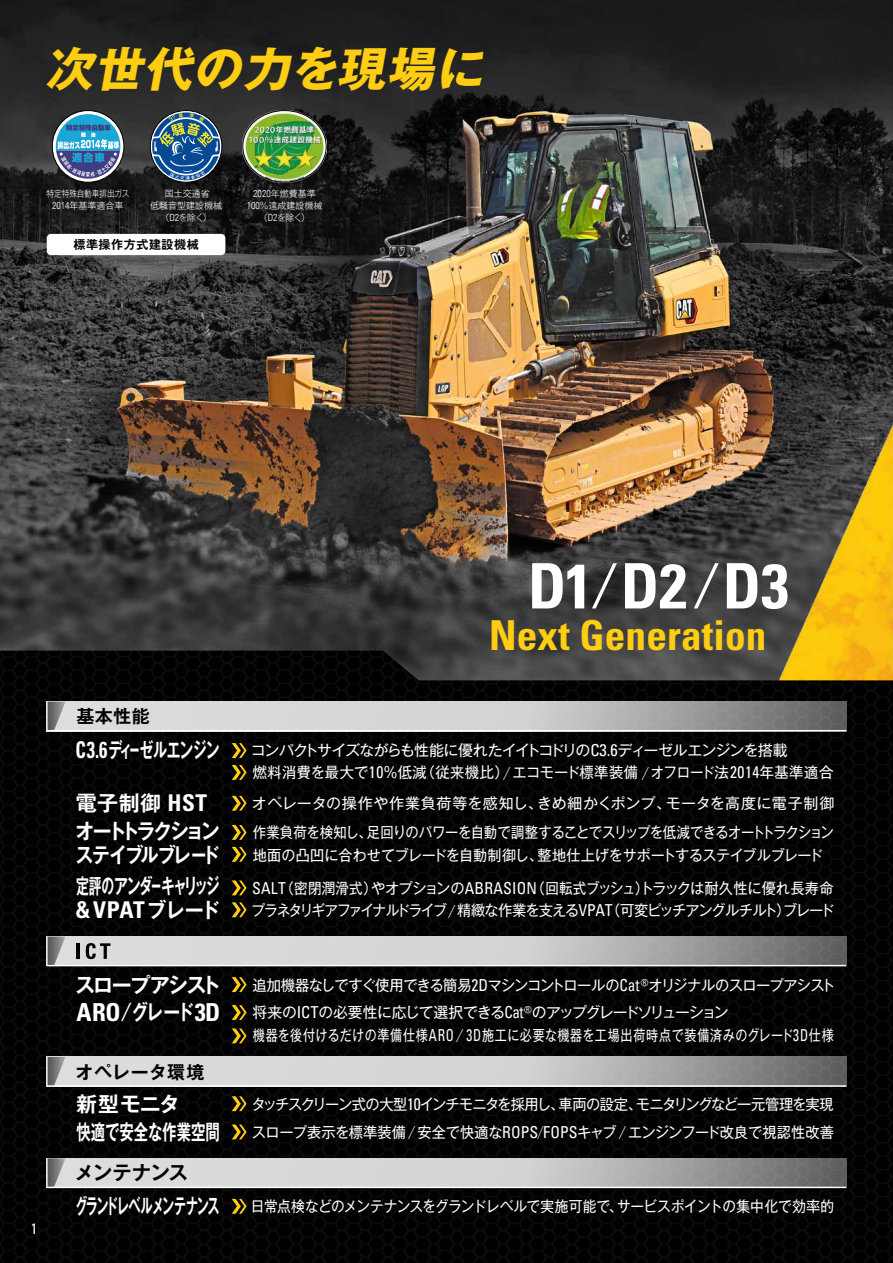
<style>
.page{position:relative;width:893px;height:1263px;background:#fff}
.page>*{position:absolute;margin:0;border:0;box-sizing:border-box;transform-origin:0 0}
.t1{font:700 condensed 62.7px "Univers LT Std";color:#fff}
.t2{font:italic 700 47.25px "Gothic MB101 Pr 5";color:#ffcd11}
.t3{font:700 condensed 41.25px "Univers LT Std";letter-spacing:.005em;color:#ffcd11}
.t4{font:700 condensed 24.75px "Univers LT Std";color:#fff}
.t5{font:700 condensed 23.1px "Univers LT Std";color:#fff;scale:.91 1}
.t6{font:700 21px/24px "Gothic MB101 Pr 5 De";letter-spacing:-.14em;color:#fff;scale:.9 1}
.t7{font:700 21px "Gothic MB101 Pr 5 De";letter-spacing:-.095em;color:#fff;scale:.57 1}
.t8{font:700 21px "Gothic MB101 Pr 5 De";letter-spacing:-.05em;color:#fff;scale:.66 1}
.t9{font:700 21px "Gothic MB101 Pr 5 De";letter-spacing:-.075em;color:#fff}
.t10{font:700 21px "Gothic MB101 Pr 5 De";letter-spacing:-.1em;color:#fff;scale:.61 1}
.t11{font:700 21px "Gothic MB101 Pr 5 De";color:#fff;scale:.69 1}
.t12{font:700 21px "Gothic MB101 Pr 5 De";letter-spacing:-.075em;color:#fff;scale:.95 1}
.t13{font:700 19.5px "Gothic MB101 Pr 5 De";letter-spacing:-.055em;color:#000}
.t14{font:700 18px "Gothic MB101 Pr 5 De";letter-spacing:.025em;color:#000}
.t15{font:15px/22.5px "Gothic MB101 Pr 5";letter-spacing:-.06em;color:#fff;scale:.95 1}
.t16{font:15px "Gothic MB101 Pr 5";letter-spacing:-.03em;color:#fff;scale:.95 1}
.t17{font:15px/22.5px "Gothic MB101 Pr 5";letter-spacing:-.03em;color:#fff;scale:.89 1}
.t18{font:15px/22.5px "Gothic MB101 Pr 5";letter-spacing:.015em;color:#fff}
.t19{font:15px/21.9px "Gothic MB101 Pr 5";letter-spacing:-.03em;color:#fff}
.t20{font:15px "Gothic MB101 Pr 5";letter-spacing:-.03em;color:#fff;scale:.91 1}
.t21{font:15px "Gothic MB101 Pr 5";letter-spacing:.03em;color:#fff}
.t22{font:condensed 14.85px "Univers";color:#fff}
.t23{font:700 12px "Gothic MB101 Pr 5 De";letter-spacing:.05em;color:#000}
.t24{font:300 9px/12px "Gothic MB101 Pr 5";color:#fff;text-align:center}
.t25{font:300 9px/12px "Gothic MB101 Pr 5";color:#fff;text-align:center;scale:.85 1}
.s1{font-family:"Univers";font-stretch:condensed;font-size:9.9px}
.s2{font-family:"Gothic MB101 Pr 5";font-weight:400;font-stretch:normal;font-size:57.45px}
.s3{font-family:"Univers LT Std";font-stretch:condensed;font-size:23.1px}
.s4{font-family:"Univers";font-stretch:condensed;font-size:16.5px}
.s5{font-weight:300;font-size:16.5px}
.s6{font-family:"Gothic MB101 Pr 5 De";font-stretch:normal;font-size:21px}
.s7{font-family:"Gothic MB101 Pr 5";font-weight:400;font-stretch:normal;font-size:23.1px}
</style>
<div class="page">
<img style="left:0;top:0;width:893px;height:651px">
<img style="left:388px;top:361px;width:505px;height:290px">
<svg style="left:0;top:651px;width:893px;height:612px;fill:#000"></svg>
<svg style="left:232px;top:1096px;width:15px;height:15px"></svg>
<svg style="left:232px;top:1124px;width:15px;height:15px"></svg>
<svg style="left:47px;top:1057px;width:799px;height:30px"></svg>
<svg style="left:232px;top:1199px;width:15px;height:15px"></svg>
<svg style="left:47px;top:1158px;width:799px;height:30px"></svg>
<svg style="left:232px;top:977px;width:15px;height:15px"></svg>
<svg style="left:232px;top:1005px;width:15px;height:15px"></svg>
<svg style="left:232px;top:1028px;width:15px;height:15px"></svg>
<svg style="left:47px;top:936px;width:799px;height:30px"></svg>
<img style="left:243px;top:111px;width:83px;height:71px">
<div style="left:243px;top:110px;width:83px;height:72px;border:1px solid #000;border-radius:50%"></div>
<svg style="left:52px;top:111px;width:72px;height:71px"></svg>
<svg style="left:56px;top:114px;width:64px;height:65px"></svg>
<div style="left:52px;top:110px;width:72px;height:72px;border:1px solid #000;border-radius:50%"></div>
<svg style="left:150px;top:110px;width:72px;height:72px"></svg>
<svg style="left:152px;top:112px;width:68px;height:68px"></svg>
<div style="left:47px;top:234px;width:178px;height:21px;background:#fff;border-radius:4px"></div>
<svg style="left:232px;top:796px;width:15px;height:15px"></svg>
<svg style="left:232px;top:825px;width:15px;height:15px"></svg>
<svg style="left:232px;top:847px;width:15px;height:15px"></svg>
<svg style="left:232px;top:880px;width:15px;height:15px"></svg>
<svg style="left:232px;top:902px;width:15px;height:15px"></svg>
<svg style="left:47px;top:702px;width:799px;height:29px"></svg>
<svg style="left:232px;top:743px;width:15px;height:15px"></svg>
<svg style="left:232px;top:765px;width:15px;height:15px"></svg>
<h2 class="t2" style="left:45px;top:30px;width:452px">次世代の力を現場に</h2>
<p class="t25" style="left:47px;top:187px;width:99px">特定特殊自動車排出ガス<br><span class="s1">2014</span>年基準適合車</p>
<p class="t24" style="left:150px;top:187px;width:74px">国土交通省<br>低騒音型建設機械（<span class="s1">D2</span>を除く）</p>
<p class="t23" style="left:73px;top:235px;width:127px">標準操作方式建設機械</p>
<p class="t24" style="left:247px;top:187px;width:77px"><span class="s1">2020</span>年燃費基準<br><span class="s1">100</span>％達成建設機械（<span class="s1">D2</span>を除く）</p>
<p class="t22" style="left:31px;top:1218px;width:8px">1</p>
<h1 class="t1" style="left:528px;top:548px;width:262px">D1<span class="s2">/</span>D2<span class="s2">/</span>D3</h1>
<h3 class="t3" style="left:489px;top:610px;width:279px">Next Generation</h3>
<p class="t14" style="left:77px;top:701px;width:75px">基本性能</p>
<h3 class="t8" style="left:75px;top:733px;width:220px"><span class="s3">C3.6</span>ディーゼルエンジン</h3>
<p class="t19" style="left:251px;top:738px;width:584px">コンパクトサイズながらも性能に優れたイイトコドリの<span class="s4">C3.6</span>ディーゼルエンジンを搭載<br>燃料消費を最大で<span class="s4">10</span>％低減（従来機比）<span class="s5">/</span>エコモード標準装備 <span class="s5">/</span>オフロード法<span class="s4">2014</span>年基準適合</p>
<h3 class="t9" style="left:76px;top:786px;width:133px">電子制御 <span class="s3">HST</span></h3>
<p class="t21" style="left:252px;top:791px;width:584px">オペレータの操作や作業負荷等を感知し、きめ細かくポンプ、モータを高度に電子制御</p>
<h3 class="t6" style="left:75px;top:817px;width:162px">オートトラクションステイブルブレード</h3>
<p class="t17" style="left:253px;top:820px;width:655px">作業負荷を検知し、足回りのパワーを自動で調整することでスリップを低減できるオートトラクション地面の凸凹に合わせてブレードを自動制御し、整地仕上げをサポートするステイブルブレード</p>
<h3 class="t10" style="left:76px;top:869px;width:237px">定評のアンダーキャリッジ</h3>
<h3 class="t5" style="left:76px;top:896px;width:159px">&amp;VPAT<span class="s6">ブレード</span></h3>
<p class="t15" style="left:252px;top:875px;width:615px"><span class="s4">SALT</span>（密閉潤滑式）やオプションの<span class="s4">ABRASION</span>（回転式ブッシュ）トラックは耐久性に優れ長寿命プラネタリギアファイナルドライブ<span class="s5">/</span> 精緻な作業を支える<span class="s4">VPAT</span>（可変ピッチアングルチルト）ブレード</p>
<h3 class="t12" style="left:75px;top:967px;width:155px">スロープアシスト</h3>
<p class="t16" style="left:252px;top:972px;width:615px">追加機器なしですぐ使用できる簡易<span class="s4">2D</span>マシンコントロールの<span class="s4">Cat</span><sup>®</sup>オリジナルのスロープアシスト</p>
<h3 class="t4" style="left:76px;top:997px;width:146px">ARO<span class="s7">/</span><span class="s6">グレード</span>3D</h3>
<p class="t18" style="left:253px;top:1000px;width:583px">将来の<span class="s4">ICT</span>の必要性に応じて選択できる<span class="s4">Cat</span><sup>®</sup>のアップグレードソリューション<br>機器を後付けるだけの準備仕様<span class="s4">ARO</span><span class="s5">/</span> <span class="s4">3D</span>施工に必要な機器を工場出荷時点で装備済みのグレード<span class="s4">3D</span>仕様</p>
<p class="t14" style="left:75px;top:1057px;width:131px">オペレータ環境</p>
<h3 class="t9" style="left:76px;top:1086px;width:105px">新型モニタ</h3>
<p class="t15" style="left:251px;top:1091px;width:615px">タッチスクリーン式の大型<span class="s4">10</span>インチモニタを採用し、車両の設定、モニタリングなど一元管理を実現</p>
<h3 class="t11" style="left:76px;top:1114px;width:210px">快適で安全な作業空間</h3>
<p class="t16" style="left:252px;top:1120px;width:614px">スロープ表示を標準装備<span class="s5">/</span>安全で快適な<span class="s4">ROPS</span><span class="s5">/</span><span class="s4">FOPS</span>キャブ<span class="s5">/</span>エンジンフード改良で視認性改善</p>
<h3 class="t13" style="left:75px;top:1156px;width:114px">メンテナンス</h3>
<h3 class="t7" style="left:75px;top:1189px;width:255px">グランドレベルメンテナンス</h3>
<p class="t20" style="left:251px;top:1194px;width:643px">日常点検などのメンテナンスをグランドレベルで実施可能で、サービスポイントの集中化で効率的</p>
</div>
